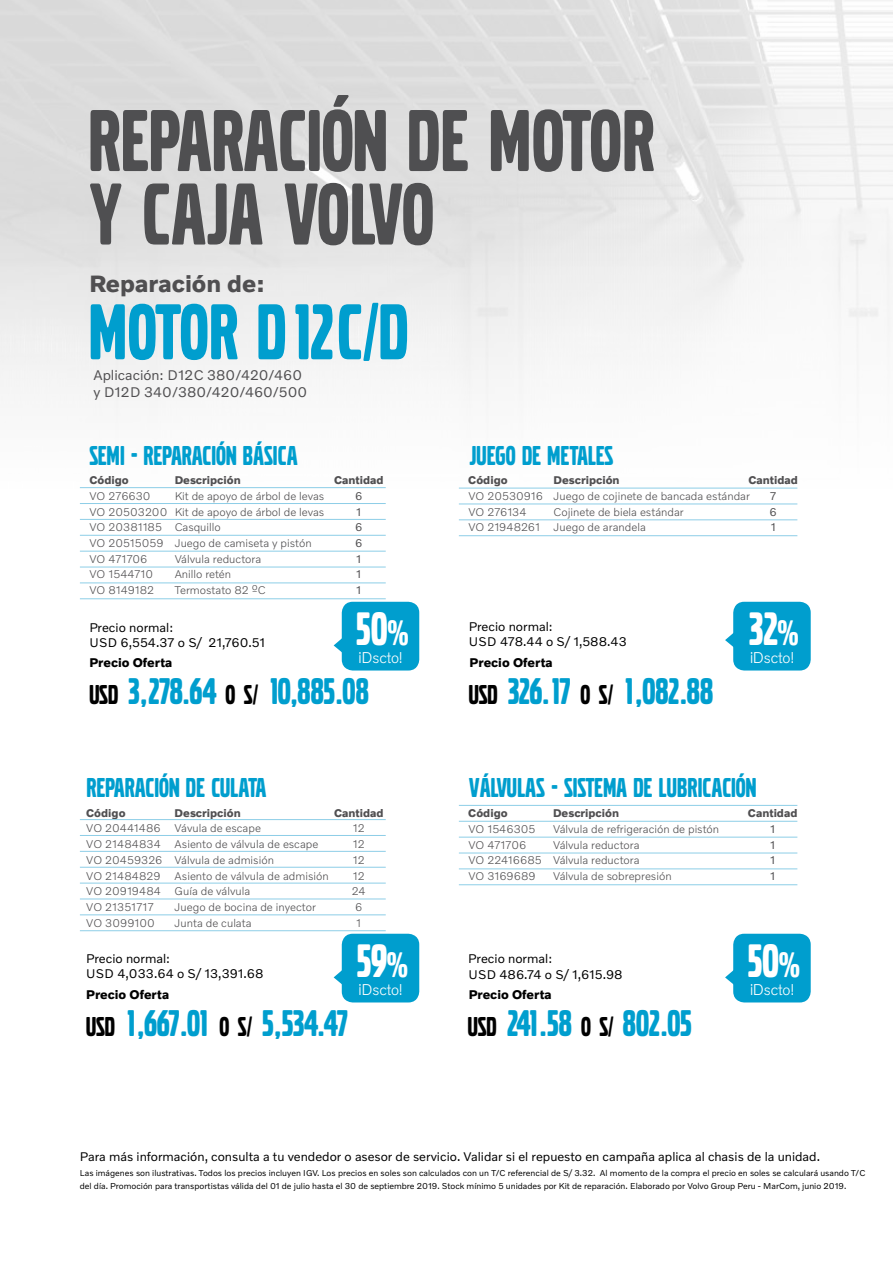
<style>
.page{position:relative;width:893px;height:1263px;background:#fff}
.page>*{position:absolute;margin:0;border:0;box-sizing:border-box;transform-origin:0 0}
.t1{font:91.5px/73.5px "Volvo Broad Mousehouse";color:#4f4f51}
.t2{font:82.5px "Volvo Broad Mousehouse";color:#009ece}
.t3{font:48.9px "Volvo Broad Pro";letter-spacing:.005em;color:#fff}
.t4{font:38.7px "Volvo Broad Mousehouse";letter-spacing:-.07em;color:#009ece}
.t5{font:28.5px "Volvo Broad Mousehouse";color:#009ece}
.t6{font:700 24px "Volvo Novum";color:#504f51}
.t7{font:300 15.45px "Volvo Sans Pro";color:#fff}
.t8{font:14.25px/17.1px "Volvo Novum";color:#504f51}
.t9{font:12.9px/15.5px "Volvo Novum";color:#000}
.t10{font:700 12.9px "Volvo Novum";color:#000}
.t11{font:12.75px "Volvo Novum";color:#000}
.t12{font:300 11.4px/15.6px "Volvo Novum";color:#504f51}
.t13{font:700 11.4px "Volvo Novum";color:#504f51}
.t14{font:11.4px/15.6px "Volvo Novum";color:#504f51;text-align:justify}
.t15{font:8.7px/13.5px "Volvo Novum";color:#000}
.s1{font-size:36.9px}
.s2{font-size:28.5px;color:#000}
</style>
<div class="page">
<img style="left:0;top:0;width:893px;height:1003px">
<div style="left:733px;top:934px;width:78px;height:68px;background:#009ece;border-radius:11px"></div>
<svg style="left:725px;top:969px;width:9px;height:17px"></svg>
<hr style="left:459px;top:805px;width:338px;height:1px;background:#8dcee7">
<hr style="left:459px;top:821px;width:338px;height:1px;background:#8dcee7">
<hr style="left:459px;top:837px;width:338px;height:1px;background:#8dcee7">
<hr style="left:459px;top:853px;width:338px;height:1px;background:#8dcee7">
<hr style="left:459px;top:869px;width:338px;height:1px;background:#8dcee7">
<hr style="left:459px;top:884px;width:338px;height:1px;background:#8dcee7">
<div style="left:733px;top:602px;width:78px;height:68px;background:#009ece;border-radius:11px"></div>
<svg style="left:725px;top:632px;width:9px;height:17px"></svg>
<hr style="left:459px;top:488px;width:338px;height:1px;background:#8dcee7">
<hr style="left:459px;top:504px;width:338px;height:1px;background:#8dcee7">
<hr style="left:459px;top:520px;width:338px;height:1px;background:#8dcee7">
<hr style="left:459px;top:535px;width:338px;height:1px;background:#8dcee7">
<div style="left:342px;top:602px;width:77px;height:68px;background:#009ece;border-radius:11px"></div>
<svg style="left:334px;top:637px;width:8px;height:17px"></svg>
<hr style="left:80px;top:487px;width:306px;height:1px;background:#8dcee7">
<hr style="left:80px;top:503px;width:306px;height:1px;background:#8dcee7">
<hr style="left:80px;top:519px;width:306px;height:1px;background:#8dcee7">
<hr style="left:80px;top:535px;width:306px;height:1px;background:#8dcee7">
<hr style="left:80px;top:551px;width:306px;height:1px;background:#8dcee7">
<hr style="left:80px;top:567px;width:306px;height:1px;background:#8dcee7">
<hr style="left:80px;top:583px;width:306px;height:1px;background:#8dcee7">
<hr style="left:80px;top:598px;width:306px;height:1px;background:#8dcee7">
<div style="left:342px;top:934px;width:77px;height:68px;background:#009ece;border-radius:11px"></div>
<svg style="left:334px;top:969px;width:8px;height:17px"></svg>
<hr style="left:80px;top:819px;width:306px;height:1px;background:#8dcee7">
<hr style="left:80px;top:835px;width:306px;height:1px;background:#8dcee7">
<hr style="left:80px;top:851px;width:306px;height:1px;background:#8dcee7">
<hr style="left:80px;top:867px;width:306px;height:1px;background:#8dcee7">
<hr style="left:80px;top:883px;width:306px;height:1px;background:#8dcee7">
<hr style="left:80px;top:899px;width:306px;height:1px;background:#8dcee7">
<hr style="left:80px;top:914px;width:306px;height:1px;background:#8dcee7">
<hr style="left:80px;top:930px;width:306px;height:1px;background:#8dcee7">
<h1 class="t1" style="left:89px;top:103px;width:567px">REPARACIÓN DE MOTOR<br>Y CAJA VOLVO</h1>
<h3 class="t6" style="left:89px;top:269px;width:177px">Reparación de:</h3>
<h2 class="t2" style="left:89px;top:288px;width:321px">MOTOR D12C/D</h2>
<p class="t8" style="left:93px;top:366px;width:215px">Aplicación: D12C 380/420/460 y D12D 340/380/420/460/500</p>
<h3 class="t5" style="left:89px;top:441px;width:210px">SEMI - REPARACIÓN BÁSICA</h3>
<p class="t13" style="left:89px;top:473px;width:41px">Código</p>
<p class="t12" style="left:89px;top:488px;width:79px">VO 276630<br>VO 20503200<br>VO 20381185<br>VO 20515059<br>VO 471706<br>VO 1544710<br>VO 8149182</p>
<p class="t13" style="left:175px;top:473px;width:68px">Descripción</p>
<p class="t12" style="left:175px;top:488px;width:151px">Kit de apoyo de árbol de levas<br>Kit de apoyo de árbol de levas<br>Casquillo<br>Juego de camiseta y pistón<br>Válvula reductora<br>Anillo retén<br>Termostato 82 ºC</p>
<p class="t13" style="left:334px;top:473px;width:51px">Cantidad</p>
<p class="t14" style="left:355px;top:488px;width:9px">6<br>1<br>6<br>6<br>1<br>1<br>1</p>
<h3 class="t3" style="left:357px;top:606px;width:53px">50<span class="s1">%</span></h3>
<h3 class="t7" style="left:359px;top:649px;width:45px">¡Dscto!</h3>
<p class="t9" style="left:89px;top:619px;width:177px">Precio normal:<br>USD 6,554.37 o S/ 21,760.51</p>
<h3 class="t4" style="left:89px;top:671px;width:282px"><span class="s2">USD</span> 3,278.64 <span class="s2">O S/</span> 10,885.08</h3>
<p class="t10" style="left:89px;top:654px;width:84px">Precio Oferta</p>
<h3 class="t5" style="left:87px;top:772px;width:181px">REPARACIÓN DE CULATA</h3>
<p class="t13" style="left:86px;top:806px;width:41px">Código</p>
<p class="t12" style="left:86px;top:820px;width:78px">VO 20441486<br>VO 21484834<br>VO 20459326<br>VO 21484829<br>VO 20919484<br>VO 21351717<br>VO 3099100</p>
<p class="t13" style="left:175px;top:806px;width:68px">Descripción</p>
<p class="t12" style="left:175px;top:820px;width:156px">Vávula de escape<br>Asiento de válvula de escape<br>Válvula de admisión<br>Asiento de válvula de admisión<br>Guía de válvula<br>Juego de bocina de inyector<br>Junta de culata</p>
<p class="t13" style="left:334px;top:806px;width:51px">Cantidad</p>
<p class="t12" style="left:352px;top:820px;width:15px;text-align:center">12<br>12<br>12<br>12<br>24<br>6<br>1</p>
<p class="t9" style="left:86px;top:950px;width:179px">Precio normal:<br>USD 4,033.64 o S/ 13,391.68</p>
<h3 class="t4" style="left:86px;top:1003px;width:265px"><span class="s2">USD</span> 1,667.01 <span class="s2">O S/</span> 5,534.47</h3>
<p class="t10" style="left:86px;top:986px;width:84px">Precio Oferta</p>
<h3 class="t3" style="left:357px;top:938px;width:52px">59<span class="s1">%</span></h3>
<h3 class="t7" style="left:359px;top:981px;width:45px">¡Dscto!</h3>
<h3 class="t5" style="left:469px;top:441px;width:146px">JUEGO DE METALES</h3>
<p class="t13" style="left:468px;top:473px;width:41px">Código</p>
<p class="t12" style="left:468px;top:488px;width:76px">VO 20530916<br>VO 276134<br>VO 21948261</p>
<p class="t13" style="left:554px;top:473px;width:68px">Descripción</p>
<p class="t12" style="left:554px;top:488px;width:198px">Juego de cojinete de bancada estándar<br>Cojinete de biela estándar<br>Juego de arandela</p>
<p class="t13" style="left:748px;top:473px;width:51px">Cantidad</p>
<p class="t14" style="left:770px;top:488px;width:9px">7<br>6<br>1</p>
<p class="t9" style="left:469px;top:618px;width:160px">Precio normal:<br>USD 478.44 o S/ 1,588.43</p>
<h3 class="t4" style="left:469px;top:671px;width:246px"><span class="s2">USD</span> 326.17 <span class="s2">O S/</span> 1,082.88</h3>
<p class="t10" style="left:470px;top:654px;width:84px">Precio Oferta</p>
<h3 class="t3" style="left:749px;top:606px;width:50px">32<span class="s1">%</span></h3>
<h3 class="t7" style="left:750px;top:649px;width:45px">¡Dscto!</h3>
<h3 class="t5" style="left:469px;top:772px;width:289px">VÁLVULAS - SISTEMA DE LUBRICACIÓN</h3>
<p class="t13" style="left:468px;top:806px;width:41px">Código</p>
<p class="t12" style="left:468px;top:821px;width:75px">VO 1546305<br>VO 471706<br>VO 22416685<br>VO 3169689</p>
<p class="t13" style="left:553px;top:806px;width:68px">Descripción</p>
<p class="t12" style="left:553px;top:821px;width:168px">Válvula de refrigeración de pistón<br>Válvula reductora<br>Válvula reductora<br>Válvula de sobrepresión</p>
<p class="t9" style="left:468px;top:951px;width:156px">Precio normal:<br>USD 486.74 o S/ 1,615.98</p>
<h3 class="t4" style="left:468px;top:1003px;width:227px"><span class="s2">USD</span> 241.58 <span class="s2">O S/</span> 802.05</h3>
<p class="t10" style="left:469px;top:986px;width:84px">Precio Oferta</p>
<p class="t13" style="left:748px;top:806px;width:51px">Cantidad</p>
<p class="t14" style="left:770px;top:821px;width:7px">1<br>1<br>1<br>1</p>
<h3 class="t3" style="left:748px;top:938px;width:53px">50<span class="s1">%</span></h3>
<h3 class="t7" style="left:750px;top:981px;width:45px">¡Dscto!</h3>
<p class="t11" style="left:80px;top:1148px;width:742px">Para más información, consulta a tu vendedor o asesor de servicio. Validar si el repuesto en campaña aplica al chasis de la unidad.</p>
<p class="t15" style="left:80px;top:1166px;width:787px">Las imágenes son ilustrativas. Todos los precios incluyen IGV. Los precios en soles son calculados con un T/C referencial de S/ 3.32. Al momento de la compra el precio en soles se calculará usando T/C del día. Promoción para transportistas válida del 01 de julio hasta el 30 de septiembre 2019. Stock mínimo 5 unidades por Kit de reparación. Elaborado por Volvo Group Peru - MarCom, junio 2019.</p>
</div>
